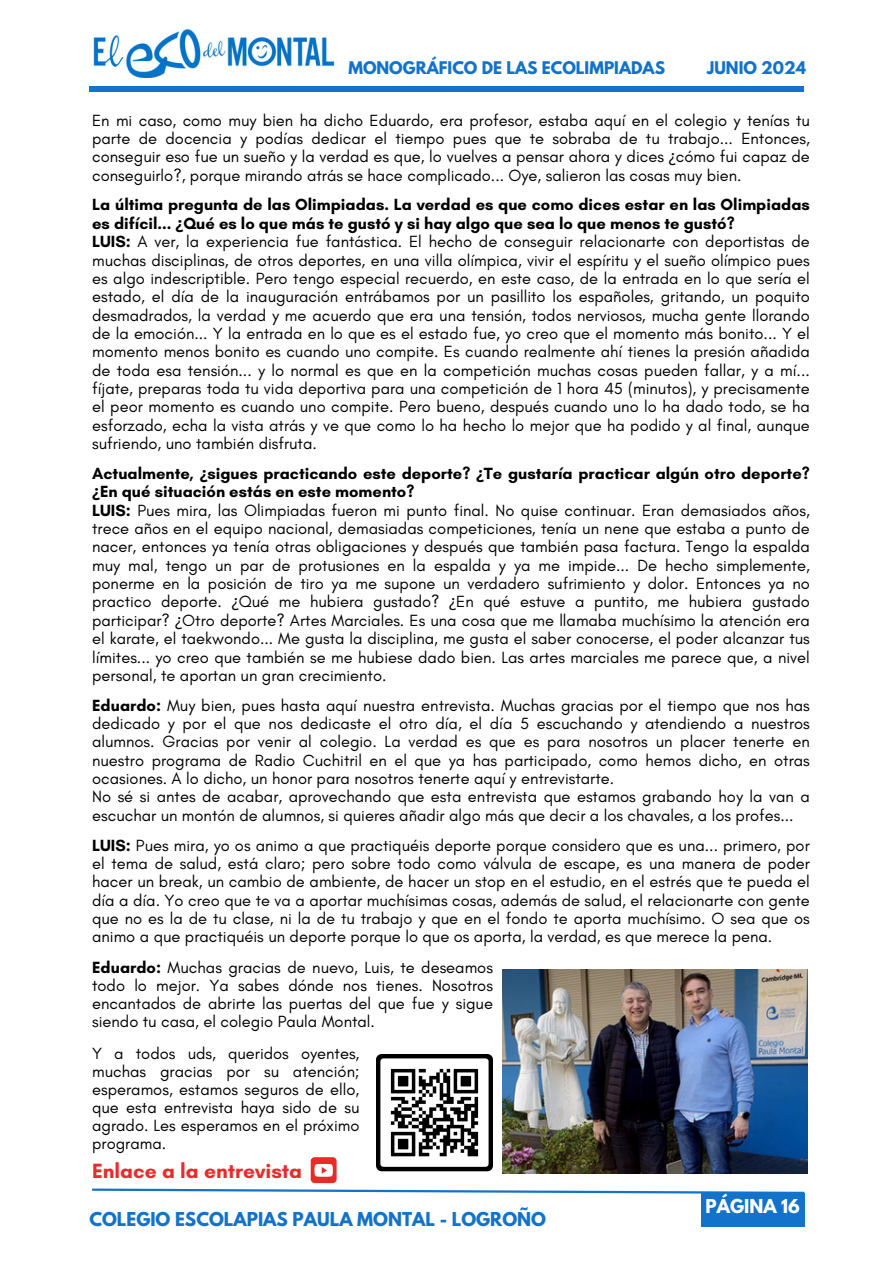
<style>
.page{position:relative;width:894px;height:1264px;background:#fff}
.page>*{position:absolute;margin:0;border:0;box-sizing:border-box;transform-origin:0 0}
.t1{font:700 21px "Glacial Indifference";color:#e82b2b}
.t2{font:700 16.95px "League Spartan";color:#1372c9}
.t3{font:700 16.95px "League Spartan";color:#fff}
.t4{font:16.5px/18.3px "Glacial Indifference";color:#000;text-align:justify}
.t5{font:700 16.5px/18.3px "Glacial Indifference";color:#000}
.t6{font:700 15.45px "League Spartan";color:#1372c9}
.s1{font-family:"Noto Sans"}
.s2{font-weight:700}
</style>
<div class="page">
<svg style="left:92px;top:1188px;width:713px;height:7px"></svg>
<div style="left:89px;top:86px;width:715px;height:6px;background:#1372c9"></div>
<img style="left:93px;top:28px;width:242px;height:50px">
<div style="left:701px;top:1192px;width:103px;height:34px;background:#1372c9"></div>
<img style="left:502px;top:969px;width:305px;height:204px">
<img style="left:376px;top:1054px;width:116px;height:118px">
<div style="left:310px;top:1157px;width:26px;height:26px;background:#e52d27;border-radius:4px"></div>
<svg style="left:314px;top:1164px;width:19px;height:12px"></svg>
<p class="t6" style="left:348px;top:60px;width:318px">MONOGRÁFICO DE LAS ECOLIMPIADAS</p>
<p class="t6" style="left:707px;top:60px;width:100px">JUNIO 2024</p>
<p class="t4" style="left:92px;top:111px;width:719px">En mi caso, como muy bien ha dicho Eduardo, era profesor, estaba aquí en el colegio y tenías tu parte de docencia y podías dedicar el tiempo pues que te sobraba de tu trabajo... Entonces, conseguir eso fue un sueño y la verdad es que, lo vuelves a pensar ahora y dices <span class="s1">¿</span>cómo fui capaz de conseguirlo?, porque mirando atrás se hace complicado... Oye, salieron las cosas muy bien.</p>
<h2 class="t5" style="left:92px;top:195px;width:719px">La última pregunta de las Olimpiadas. La verdad es que como dices estar en las Olimpiadas es difícil... <span class="s1">¿</span>Qué es lo que más te gustó y si hay algo que sea lo que menos te gustó?</h2>
<p class="t4" style="left:92px;top:232px;width:719px"><span class="s2">LUIS:</span> A ver, la experiencia fue fantástica. El hecho de conseguir relacionarte con deportistas de muchas disciplinas, de otros deportes, en una villa olímpica, vivir el espíritu y el sueño olímpico pues es algo indescriptible. Pero tengo especial recuerdo, en este caso, de la entrada en lo que sería el estado, el día de la inauguración entrábamos por un pasillito los españoles, gritando, un poquito desmadrados, la verdad y me acuerdo que era una tensión, todos nerviosos, mucha gente llorando de la emoción... Y la entrada en lo que es el estado fue, yo creo que el momento más bonito... Y el momento menos bonito es cuando uno compite. Es cuando realmente ahí tienes la presión añadida de toda esa tensión... y lo normal es que en la competición muchas cosas pueden fallar, y a mí... fíjate, preparas toda tu vida deportiva para una competición de 1 hora 45 (minutos), y precisamente el peor momento es cuando uno compite. Pero bueno, después cuando uno lo ha dado todo, se ha esforzado, echa la vista atrás y ve que como lo ha hecho lo mejor que ha podido y al final, aunque sufriendo, uno también disfruta.</p>
<p class="t5" style="left:92px;top:464px;width:719px">Actualmente, <span class="s1">¿</span>sigues practicando este deporte? <span class="s1">¿</span>Te gustaría practicar algún otro deporte? <span class="s1">¿</span>En qué situación estás en este momento?</p>
<p class="t4" style="left:92px;top:500px;width:719px"><span class="s2">LUIS:</span> Pues mira, las Olimpiadas fueron mi punto final. No quise continuar. Eran demasiados años, trece años en el equipo nacional, demasiadas competiciones, tenía un nene que estaba a punto de nacer, entonces ya tenía otras obligaciones y después que también pasa factura. Tengo la espalda muy mal, tengo un par de protusiones en la espalda y ya me impide... De hecho simplemente, ponerme en la posición de tiro ya me supone un verdadero sufrimiento y dolor. Entonces ya no practico deporte. <span class="s1">¿</span>Qué me hubiera gustado? <span class="s1">¿</span>En qué estuve a puntito, me hubiera gustado participar? <span class="s1">¿</span>Otro deporte? Artes Marciales. Es una cosa que me llamaba muchísimo la atención era el karate, el taekwondo... Me gusta la disciplina, me gusta el saber conocerse, el poder alcanzar tus límites... yo creo que también se me hubiese dado bien. Las artes marciales me parece que, a nivel personal, te aportan un gran crecimiento.</p>
<p class="t4" style="left:92px;top:695px;width:719px"><span class="s2">Eduardo:</span> Muy bien, pues hasta aquí nuestra entrevista. Muchas gracias por el tiempo que nos has dedicado y por el que nos dedicaste el otro día, el día 5 escuchando y atendiendo a nuestros alumnos. Gracias por venir al colegio. La verdad es que es para nosotros un placer tenerte en nuestro programa de Radio Cuchitril en el que ya has participado, como hemos dicho, en otras ocasiones. A lo dicho, un honor para nosotros tenerte aquí y entrevistarte.</p>
<p class="t4" style="left:92px;top:787px;width:719px">No sé si antes de acabar, aprovechando que esta entrevista que estamos grabando hoy la van a escuchar un montón de alumnos, si quieres añadir algo más que decir a los chavales, a los profes...</p>
<p class="t4" style="left:92px;top:835px;width:719px"><span class="s2">LUIS:</span> Pues mira, yo os animo a que practiquéis deporte porque considero que es una... primero, por el tema de salud, está claro; pero sobre todo como válvula de escape, es una manera de poder hacer un break, un cambio de ambiente, de hacer un stop en el estudio, en el estrés que te pueda el día a día. Yo creo que te va a aportar muchísimas cosas, además de salud, el relacionarte con gente que no es la de tu clase, ni la de tu trabajo y que en el fondo te aporta muchísimo. O sea que os animo a que practiquéis un deporte porque lo que os aporta, la verdad, es que merece la pena.</p>
<h1 class="t4" style="left:92px;top:958px;width:402px"><span class="s2">Eduardo:</span> Muchas gracias de nuevo, Luis, te deseamos todo lo mejor. Ya sabes dónde nos tienes. Nosotros encantados de abrirte las puertas del que fue y sigue siendo tu casa, el colegio Paula Montal.</h1>
<h2 class="t4" style="left:92px;top:1044px;width:269px">Y a todos uds, queridos oyentes, muchas gracias por su atención; esperamos, estamos seguros de ello, que esta entrevista haya sido de su agrado. Les esperamos en el próximo programa.</h2>
<p class="t1" style="left:92px;top:1157px;width:211px">Enlace a la entrevista</p>
<p class="t2" style="left:89px;top:1210px;width:458px">COLEGIO ESCOLAPIAS PAULA MONTAL - LOGROÑO</p>
<p class="t3" style="left:705px;top:1197px;width:96px">PÁGINA 16</p>
</div>
